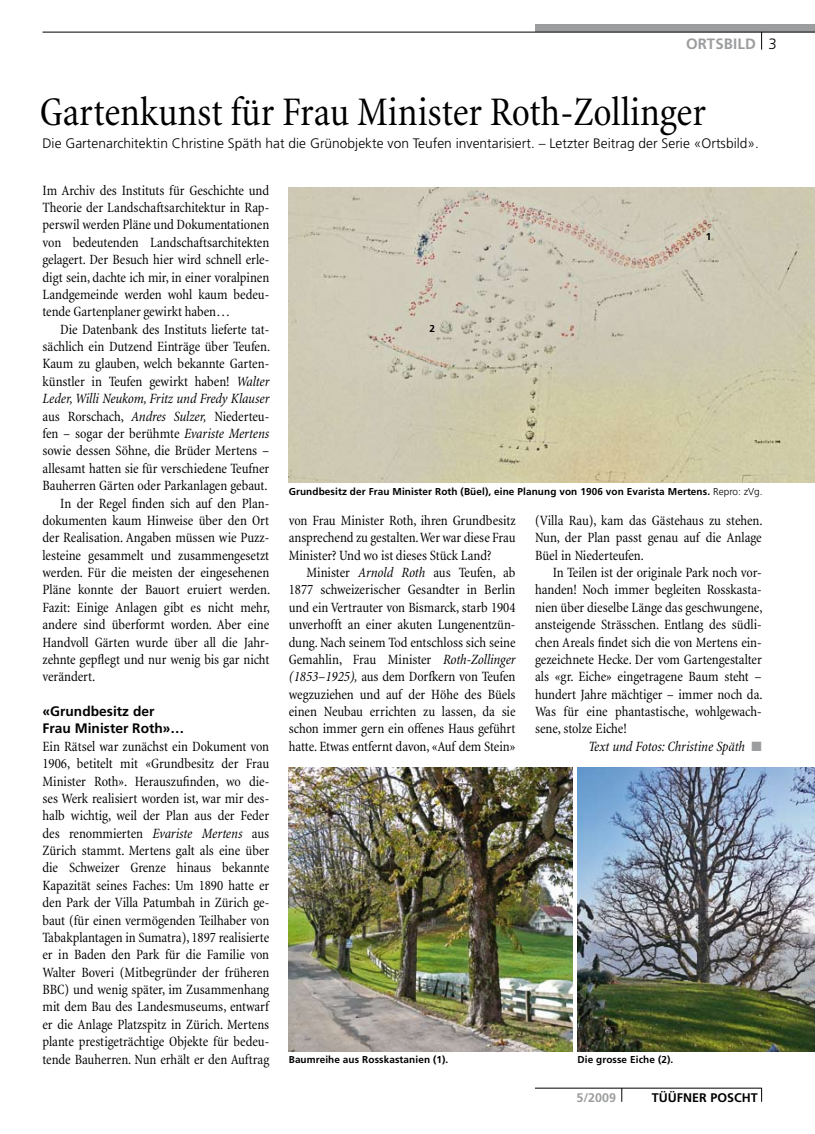
<style>
.page{position:relative;width:815px;height:1134px;background:#fff}
.page>*{position:absolute;margin:0;border:0;box-sizing:border-box;transform-origin:0 0}
.t1{font:condensed 41.25px "Minion";color:#000}
.t2{font:700 15px "Frutiger";letter-spacing:.01em;color:#9c9d9f}
.t3{font:condensed 14.38px/17.4px "Minion";letter-spacing:-.005em;color:#000;text-align:justify}
.t4{font:italic condensed 14.38px "Minion";letter-spacing:-.005em;color:#000}
.t5{font:300 13.75px "Frutiger";color:#000}
.t6{font:700 13.75px/17.4px "Frutiger";color:#000}
.t7{font:700 12.5px "Frutiger";letter-spacing:.005em;color:#000}
.t8{font:700 12.5px "Frutiger";color:#9c9d9f}
.t9{font:700 10px "Frutiger";letter-spacing:.01em;color:#000}
.s1{font-weight:300;color:#000}
.s2{font-style:italic}
.s3{font-weight:300}
.s4{color:#9c9d9f}
</style>
<div class="page">
<div style="left:535px;top:25px;width:280px;height:7px;background:#9c9d9f"></div>
<hr style="left:43px;top:32px;width:772px;height:1px;background:#000">
<svg style="left:761px;top:33px;width:1px;height:17px"></svg>
<hr style="left:535px;top:1088px;width:227px;height:1px;background:#000">
<svg style="left:761px;top:1088px;width:1px;height:14px"></svg>
<svg style="left:622px;top:1088px;width:1px;height:14px"></svg>
<img style="left:289px;top:768px;width:283px;height:284px">
<img style="left:578px;top:768px;width:237px;height:284px">
<img style="left:289px;top:187px;width:526px;height:296px">
<p class="t2" style="left:686px;top:35px;width:92px">ORTSBILD <span class="s1">3</span></p>
<h1 class="t1" style="left:40px;top:90px;width:668px">Gartenkunst für Frau Minister Roth-Zollinger</h1>
<p class="t5" style="left:42px;top:136px;width:718px">Die Gartenarchitektin Christine Späth hat die Grünobjekte von Teufen inventarisiert. – Letzter Beitrag der Serie «Ortsbild».</p>
<p class="t3" style="left:43px;top:182px;width:228px">Im Archiv des Instituts für Geschichte und Theorie der Landschaftsarchitektur in Rap&shy;perswil werden Pläne und Dokumentationen von bedeutenden Landschaftsarchitekten gelagert. Der Besuch hier wird schnell erle&shy;digt sein, dachte ich mir, in einer voralpinen Landgemeinde werden wohl kaum bedeu&shy;tende Gartenplaner gewirkt haben…</p>
<p class="t3" style="left:60px;top:321px;width:210px">Die Datenbank des Instituts lieferte tat-</p>
<p class="t3" style="left:43px;top:338px;width:229px">sächlich ein Dutzend Einträge über Teufen.</p>
<p class="t3" style="left:43px;top:356px;width:228px">Kaum zu glauben, welch bekannte Garten-</p>
<p class="t3" style="left:43px;top:373px;width:228px">künstler in Teufen gewirkt haben! <span class="s2">Walter</span></p>
<p class="t4" style="left:43px;top:391px;width:228px">Leder, Willi Neukom, Fritz und Fredy Klauser</p>
<p class="t3" style="left:43px;top:408px;width:228px">aus Rorschach, <span class="s2">Andres Sulzer,</span> Niederteu-</p>
<p class="t3" style="left:43px;top:425px;width:228px">fen – sogar der berühmte <span class="s2">Evariste Mertens</span></p>
<p class="t3" style="left:43px;top:442px;width:228px">sowie dessen Söhne, die Brüder Mertens –</p>
<p class="t3" style="left:43px;top:460px;width:228px">allesamt hatten sie für verschiedene Teufner</p>
<p class="t3" style="left:43px;top:477px;width:227px">Bauherren Gärten oder Parkanlagen gebaut.</p>
<p class="t3" style="left:60px;top:495px;width:211px">In der Regel finden sich auf den Plan-</p>
<p class="t3" style="left:43px;top:512px;width:228px">dokumenten kaum Hinweise über den Ort</p>
<p class="t3" style="left:43px;top:529px;width:228px">der Realisation. Angaben müssen wie Puzz-</p>
<p class="t3" style="left:43px;top:547px;width:228px">lesteine gesammelt und zusammengesetzt</p>
<p class="t3" style="left:43px;top:564px;width:228px">werden. Für die meisten der eingesehenen</p>
<p class="t3" style="left:43px;top:581px;width:229px">Pläne konnte der Bauort eruiert werden.</p>
<p class="t3" style="left:43px;top:599px;width:229px">Fazit: Einige Anlagen gibt es nicht mehr,</p>
<p class="t3" style="left:43px;top:616px;width:228px">andere sind überformt worden. Aber eine</p>
<p class="t3" style="left:43px;top:634px;width:228px">Handvoll Gärten wurde über all die Jahr-</p>
<p class="t3" style="left:43px;top:651px;width:228px">zehnte gepflegt und nur wenig bis gar nicht</p>
<p class="t3" style="left:43px;top:668px;width:54px">verändert.</p>
<p class="t6" style="left:43px;top:702px;width:143px">«Grundbesitz der<br>Frau Minister Roth»…</p>
<p class="t3" style="left:43px;top:738px;width:228px">Ein Rätsel war zunächst ein Dokument von 1906, betitelt mit «Grundbesitz der Frau Minister Roth». Herauszufinden, wo die&shy;ses Werk realisiert worden ist, war mir des&shy;halb wichtig, weil der Plan aus der Feder des renommierten <span class="s2">Evariste Mertens</span> aus Zürich stammt. Mertens galt als eine über die Schweizer Grenze hinaus bekannte Kapazität seines Faches: Um 1890 hatte er den Park der Villa Patumbah in Zürich ge&shy;baut (für einen vermögenden Teilhaber von Tabakplantagen in Sumatra), 1897 realisierte er in Baden den Park für die Familie von Walter Boveri (Mitbegründer der früheren BBC) und wenig später, im Zusammenhang mit dem Bau des Landesmuseums, entwarf er die Anlage Platzspitz in Zürich. Mertens plante prestigeträchtige Objekte für bedeu&shy;tende Bauherren. Nun erhält er den Auftrag</p>
<p class="t9" style="left:706px;top:231px;width:7px">1</p>
<p class="t9" style="left:429px;top:322px;width:7px">2</p>
<p class="t9" style="left:289px;top:486px;width:475px">Grundbesitz der Frau Minister Roth (Büel), eine Planung von 1906 von Evarista Mertens. <span class="s3">Repro: zVg.</span></p>
<p class="t3" style="left:535px;top:512px;width:229px">(Villa Rau), kam das Gästehaus zu stehen.<br>Nun, der Plan passt genau auf die Anlage Büel in Niederteufen.</p>
<p class="t3" style="left:535px;top:564px;width:229px;text-indent:18px">In Teilen ist der originale Park noch vor&shy;handen! Noch immer begleiten Rosskasta&shy;nien über dieselbe Länge das geschwungene, ansteigende Strässchen. Entlang des südli&shy;chen Areals findet sich die von Mertens ein&shy;gezeichnete Hecke. Der vom Gartengestalter als «gr. Eiche» eingetragene Baum steht – hundert Jahre mächtiger – immer noch da.<br>Was für eine phantastische, wohlgewach&shy;sene, stolze Eiche!</p>
<p class="t4" style="left:589px;top:739px;width:175px">Text und Fotos: Christine Späth <span class="s4">■</span></p>
<p class="t3" style="left:289px;top:512px;width:228px">von Frau Minister Roth, ihren Grundbesitz ansprechend zu gestalten. Wer war diese Frau Minister? Und wo ist dieses Stück Land?</p>
<p class="t3" style="left:289px;top:564px;width:228px;text-indent:18px">Minister <span class="s2">Arnold Roth</span> aus Teufen, ab 1877 schweizerischer Gesandter in Berlin und ein Vertrauter von Bismarck, starb 1904 unverhofft an einer akuten Lungenentzün&shy;dung. Nach seinem Tod entschloss sich seine Gemahlin, Frau Minister <span class="s2">Roth-Zollinger (1853–1925),</span> aus dem Dorfkern von Teufen wegzuziehen und auf der Höhe des Büels einen Neubau errichten zu lassen, da sie schon immer gern ein offenes Haus geführt hatte. Etwas entfernt davon, «Auf dem Stein»</p>
<p class="t9" style="left:289px;top:1053px;width:161px">Baumreihe aus Rosskastanien (1).</p>
<p class="t9" style="left:578px;top:1053px;width:97px">Die grosse Eiche (2).</p>
<p class="t8" style="left:576px;top:1090px;width:41px">5/2009</p>
<p class="t7" style="left:652px;top:1090px;width:108px">TÜÜFNER POSCHT</p>
</div>
